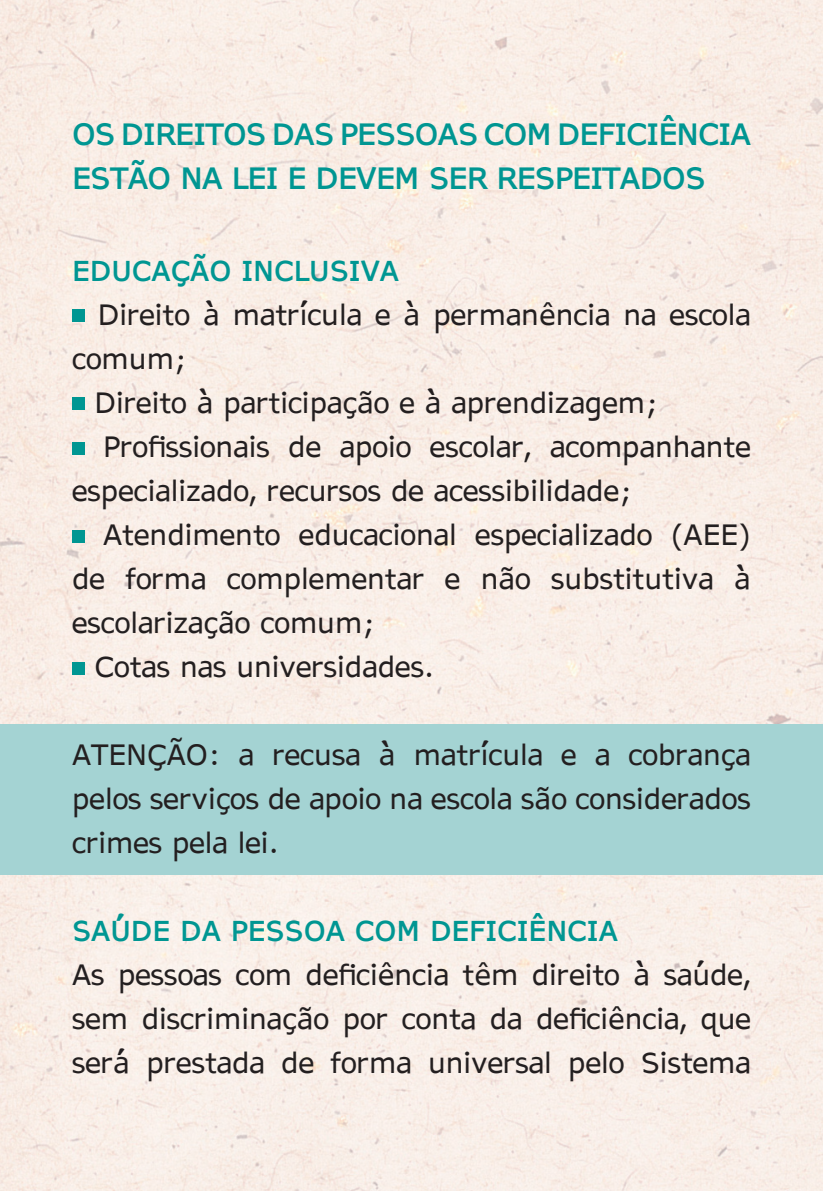
<style>
.page{position:relative;width:823px;height:1191px;background:#fff}
.page>*{position:absolute;margin:0;border:0;box-sizing:border-box;transform-origin:0 0}
.t1{font:700 30px/44px "AP Hont";letter-spacing:-.025em;color:#009692}
.t2{font:28px/44px "AP Hont";color:#231f20;text-align:justify}
.t3{font:700 28px "AP Hont";color:#009692}
</style>
<div class="page">
<img style="left:0;top:0;width:822px;height:1191px">
<div style="left:0;top:724px;width:822px;height:150px;background:#a4d3d3"></div>
<div style="left:72px;top:310px;width:13px;height:12px;background:#009692"></div>
<div style="left:72px;top:398px;width:13px;height:12px;background:#009692"></div>
<div style="left:72px;top:442px;width:13px;height:12px;background:#009692"></div>
<div style="left:72px;top:530px;width:13px;height:12px;background:#009692"></div>
<div style="left:72px;top:662px;width:13px;height:12px;background:#009692"></div>
<p class="t1" style="left:72px;top:111px;width:680px">OS DIREITOS DAS PESSOAS COM DEFICIÊNCIA<br>ESTÃO NA LEI E DEVEM SER RESPEITADOS</p>
<p class="t3" style="left:72px;top:251px;width:328px">EDUCAÇÃO INCLUSIVA</p>
<p class="t2" style="left:72px;top:292px;width:680px;text-indent:26px">Direito à matrícula e à permanência na escola comum;</p>
<p class="t2" style="left:94px;top:380px;width:564px">Direito à participação e à aprendizagem;</p>
<p class="t2" style="left:72px;top:424px;width:680px;text-indent:31px">Profissionais de apoio escolar, acompanhante especializado, recursos de acessibilidade;</p>
<p class="t2" style="left:72px;top:512px;width:680px;text-indent:31px">Atendimento educacional especializado (AEE) de forma complementar e não substitutiva à escolarização comum;</p>
<p class="t2" style="left:94px;top:644px;width:341px">Cotas nas universidades.</p>
<p class="t2" style="left:72px;top:732px;width:680px">ATENÇÃO: a recusa à matrícula e a cobrança pelos serviços de apoio na escola são considerados crimes pela lei.</p>
<p class="t3" style="left:72px;top:911px;width:547px">SAÚDE DA PESSOA COM DEFICIÊNCIA</p>
<p class="t2" style="left:72px;top:952px;width:680px">As pessoas com deficiência têm direito à saúde, sem discriminação por conta da deficiência, que será prestada de forma universal pelo Sistema</p>
</div>
